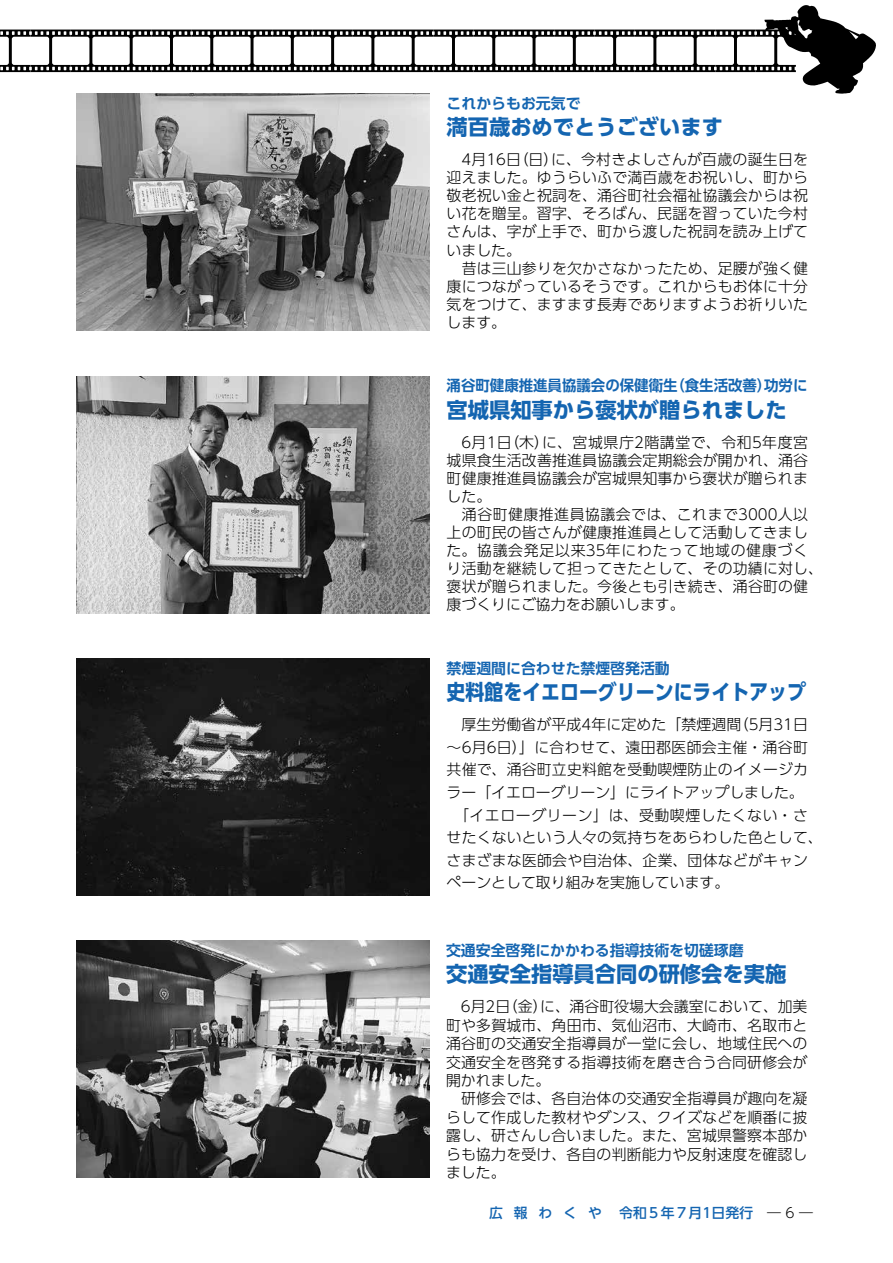
<style>
.page{position:relative;width:893px;height:1263px;background:#fff}
.page>*{position:absolute;margin:0;border:0;box-sizing:border-box;transform-origin:0 0}
.t1{font:700 21.3px "UD Shin Go Pro";color:#1465b1}
.t2{font:700 21.3px "UD Shin Go Pro";color:#1465b1;scale:.89 1}
.t3{font:300 14.85px/18px "UD Shin Go Pro";letter-spacing:.015em;color:#000}
.t4{font:700 14.85px "UD Shin Go Pro De";color:#1465b1}
.t5{font:500 13.8px "UD Shin Go NT Pro";letter-spacing:.005em;color:#1465b1}
.s1{font-weight:300;color:#000}
</style>
<div class="page">
<svg style="left:0;top:5px;width:876px;height:89px"></svg>
<img style="left:76px;top:940px;width:353px;height:237px">
<img style="left:77px;top:94px;width:353px;height:237px">
<img style="left:77px;top:376px;width:353px;height:237px">
<img style="left:77px;top:658px;width:353px;height:237px">
<p class="t4" style="left:447px;top:91px;width:135px">これからもお元気で</p>
<h1 class="t1" style="left:447px;top:110px;width:278px">満百歳おめでとうございます</h1>
<p class="t3" style="left:447px;top:150px;width:363px">　4月16日（日）に、今村きよしさんが百歳の誕生日を迎えました。ゆうらいふで満百歳をお祝いし、町から敬老祝い金と祝詞を、涌谷町社会福祉協議会からは祝い花を贈呈。習字、そろばん、民謡を習っていた今村さんは、字が上手で、町から渡した祝詞を読み上げていました。<br>　昔は三山参りを欠かさなかったため、足腰が強く健康につながっているそうです。これからもお体に十分気をつけて、ますます長寿でありますようお祈りいたします。</p>
<p class="t4" style="left:447px;top:373px;width:362px">涌谷町健康推進員協議会の保健衛生（食生活改善）功労に</p>
<h1 class="t1" style="left:447px;top:392px;width:342px">宮城県知事から褒状が贈られました</h1>
<p class="t3" style="left:447px;top:432px;width:378px">　6月1日（木）に、宮城県庁2階講堂で、令和5年度宮城県食生活改善推進員協議会定期総会が開かれ、涌谷町健康推進員協議会が宮城県知事から褒状が贈られました。<br>　涌谷町健康推進員協議会では、これまで3000人以上の町民の皆さんが健康推進員として活動してきました。協議会発足以来35年にわたって地域の健康づくり活動を継続して担ってきたとして、その功績に対し、褒状が贈られました。今後とも引き続き、涌谷町の健康づくりにご協力をお願いします。</p>
<p class="t4" style="left:447px;top:656px;width:225px">禁煙週間に合わせた禁煙啓発活動</p>
<h1 class="t2" style="left:447px;top:674px;width:405px">史料館をイエローグリーンにライトアップ</h1>
<p class="t3" style="left:447px;top:712px;width:378px;line-height:22.6px">　厚生労働省が平成4年に定めた「禁煙週間（5月31日～6月6日）」に合わせて、遠田郡医師会主催・涌谷町共催で、涌谷町立史料館を受動喫煙防止のイメージカラー「イエローグリーン」にライトアップしました。<br>　「イエローグリーン」は、受動喫煙したくない・させたくないという人々の気持ちをあらわした色として、さまざまな医師会や自治体、企業、団体などがキャンペーンとして取り組みを実施しています。</p>
<p class="t4" style="left:446px;top:938px;width:299px">交通安全啓発にかかわる指導技術を切磋琢磨</p>
<h1 class="t1" style="left:446px;top:957px;width:342px">交通安全指導員合同の研修会を実施</h1>
<p class="t3" style="left:446px;top:997px;width:363px;line-height:18.5px">　6月2日（金）に、涌谷町役場大会議室において、加美町や多賀城市、角田市、気仙沼市、大崎市、名取市と涌谷町の交通安全指導員が一堂に会し、地域住民への交通安全を啓発する指導技術を磨き合う合同研修会が開かれました。<br>　研修会では、各自治体の交通安全指導員が趣向を凝らして作成した教材やダンス、クイズなどを順番に披露し、研さんし合いました。また、宮城県警察本部からも協力を受け、各自の判断能力や反射速度を確認しました。</p>
<p class="t5" style="left:489px;top:1201px;width:326px">広 報 わ く や 令和５年７月1日発行 <span class="s1">― 6 ―</span></p>
</div>
